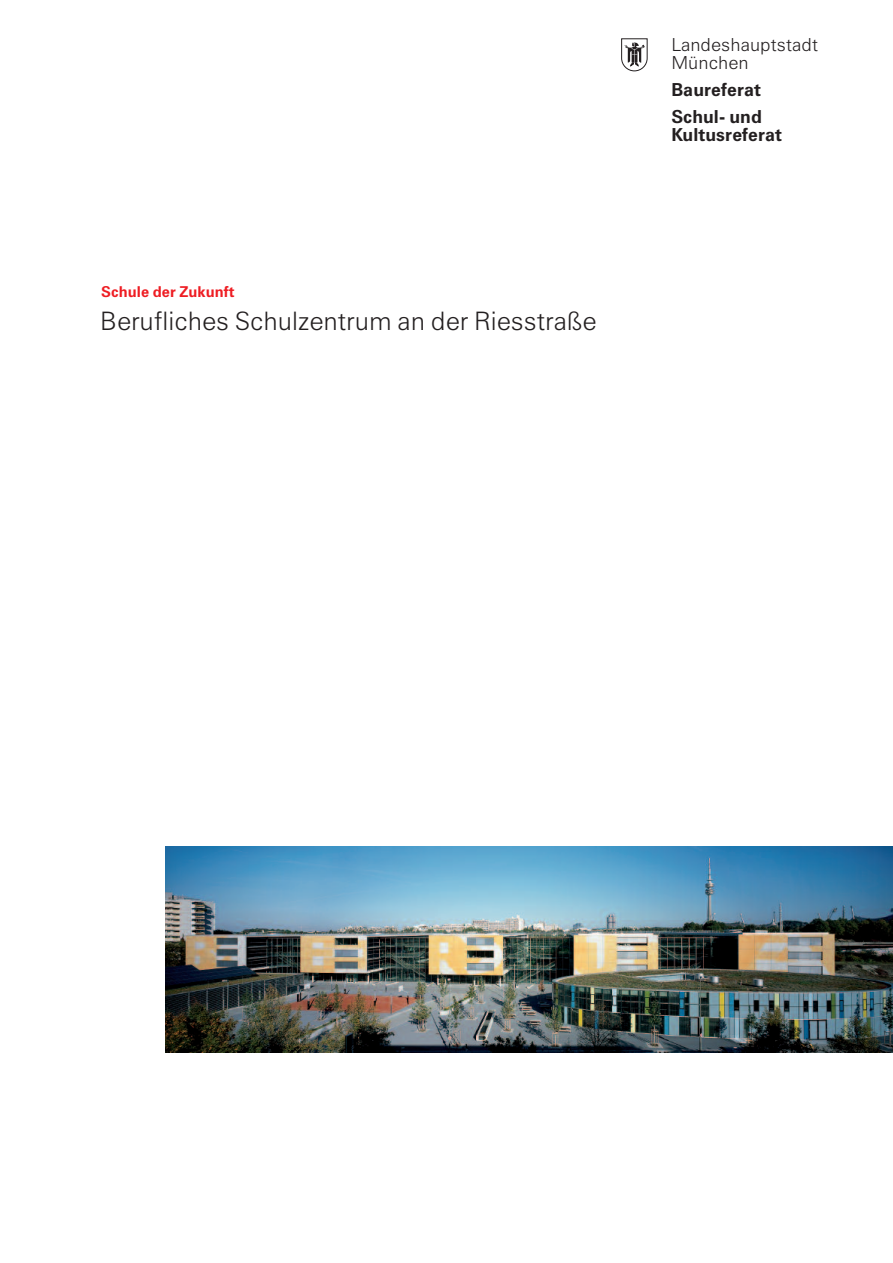
<style>
.page{position:relative;width:893px;height:1263px;background:#fff}
.page>*{position:absolute;margin:0;border:0;box-sizing:border-box;transform-origin:0 0}
.t1{font:300 25.5px "Zurich BT";color:#231f20}
.t2{font:700 18px/27px "Zurich BT";letter-spacing:.005em;color:#231f20}
.t3{font:300 18px/18px "Zurich BT";letter-spacing:.005em;color:#231f20}
.t4{font:700 15px "Zurich BT";letter-spacing:.005em;color:#ee1d23}
</style>
<div class="page">
<img style="left:165px;top:847px;width:728px;height:205px">
<svg style="left:621px;top:38px;width:27px;height:34px"></svg>
<p class="t4" style="left:101px;top:286px;width:135px">Schule der Zukunft</p>
<p class="t1" style="left:100px;top:311px;width:498px">Berufliches Schulzentrum an der Riesstraße</p>
<p class="t3" style="left:671px;top:37px;width:148px">Landeshauptstadt<br>München</p>
<p class="t2" style="left:671px;top:78px;width:92px">Baureferat<br>Schul- und</p>
<p class="t2" style="left:671px;top:123px;width:112px">Kultusreferat</p>
</div>
